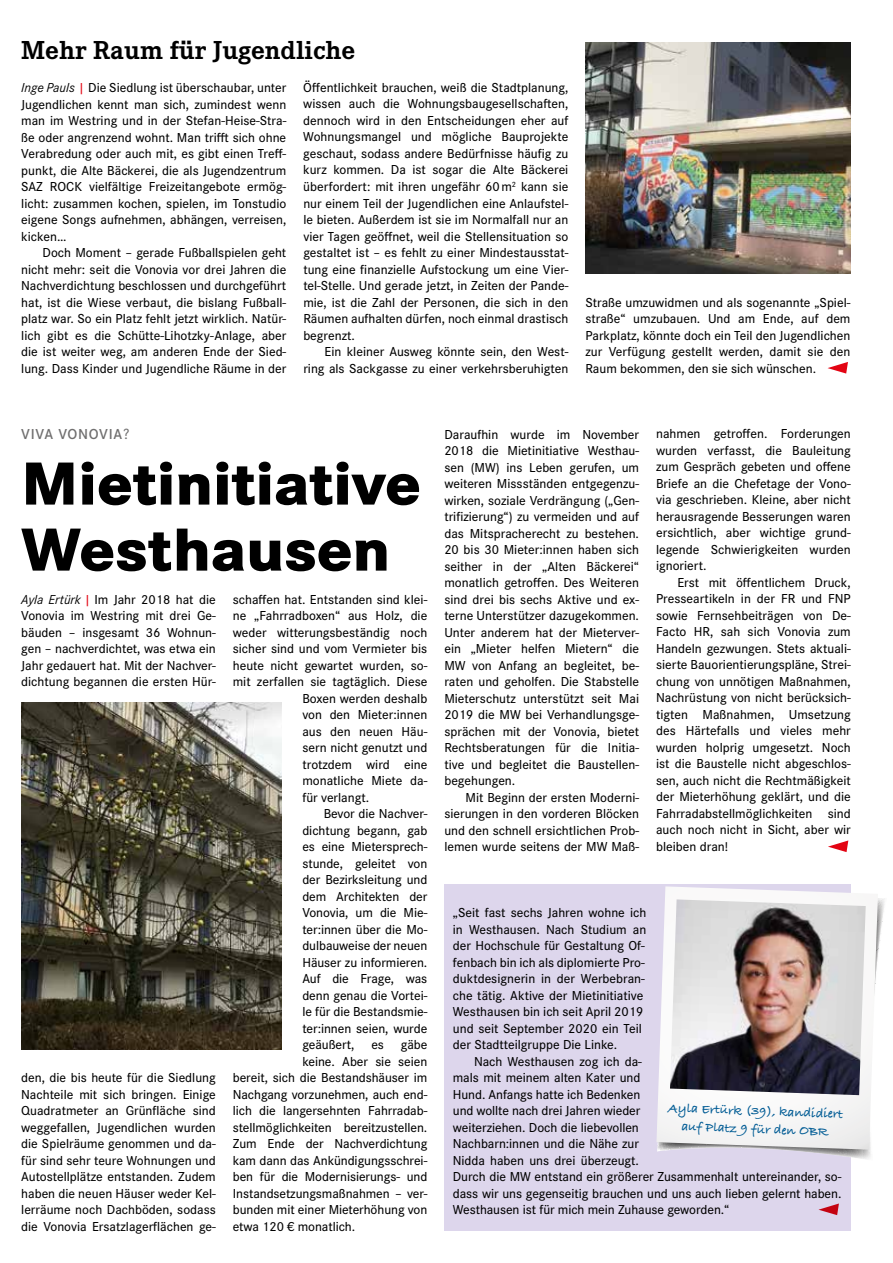
<style>
.page{position:relative;width:893px;height:1263px;background:#fff}
.page>*{position:absolute;margin:0;border:0;box-sizing:border-box;transform-origin:0 0}
.t1{font:800 63px/66px "Corporate S Pro";color:#000}
.t2{font:700 27px "Corporate E Pro";color:#000}
.t3{font:600 15px "Corporate S Pro";letter-spacing:.05em;color:#706f6f}
.t4{font:500 13.5px/16.5px "Corporate S Pro";letter-spacing:-.005em;color:#000;text-align:justify}
.t5{font:700 13.5px/18px "Bradley Hand ITCTT";color:#005b94;text-align:center}
.s1{font-weight:400;font-style:italic}
.s2{color:#e30613}
.s3{font-weight:400;font-size:15.75px}
</style>
<div class="page">
<div style="left:444px;top:884px;width:406px;height:347px;background:#ddd6ec"></div>
<svg style="left:818px;top:1203px;width:21px;height:12px"></svg>
<svg style="left:657px;top:898px;width:228px;height:263px"></svg>
<svg style="left:656px;top:886px;width:222px;height:263px"></svg>
<img style="left:670px;top:899px;width:196px;height:196px">
<img style="left:585px;top:43px;width:265px;height:231px">
<svg style="left:827px;top:362px;width:21px;height:12px"></svg>
<img style="left:21px;top:703px;width:260px;height:346px">
<svg style="left:828px;top:840px;width:20px;height:12px"></svg>
<h2 class="t2" style="left:21px;top:31px;width:336px">Mehr Raum für Jugendliche</h2>
<p class="t4" style="left:21px;top:78px;width:267px"><span class="s1">Inge Pauls</span> <span class="s2">|</span> Die Siedlung ist überschaubar, unter Jugendlichen kennt man sich, zumindest wenn man im Westring und in der Stefan-Heise-Stra&shy;ße oder angrenzend wohnt. Man trifft sich ohne Verabredung oder auch mit, es gibt einen Treff&shy;punkt, die Alte Bäckerei, die als Jugendzentrum SAZ ROCK vielfältige Freizeitangebote ermög&shy;licht: zusammen kochen, spielen, im Tonstudio eigene Songs aufnehmen, abhängen, verreisen, kicken…</p>
<p class="t4" style="left:21px;top:243px;width:267px;text-indent:21px">Doch Moment – gerade Fußballspielen geht nicht mehr: seit die Vonovia vor drei Jahren die Nachverdichtung beschlossen und durchgeführt hat, ist die Wiese verbaut, die bislang Fußball&shy;platz war. So ein Platz fehlt jetzt wirklich. Natür&shy;lich gibt es die Schütte-Lihotzky-Anlage, aber die ist weiter weg, am anderen Ende der Sied&shy;lung. Dass Kinder und Jugendliche Räume in der</p>
<p class="t4" style="left:303px;top:78px;width:267px">Öffentlichkeit brauchen, weiß die Stadtplanung, wissen auch die Wohnungsbaugesellschaften, dennoch wird in den Entscheidungen eher auf Wohnungsmangel und mögliche Bauprojekte geschaut, sodass andere Bedürfnisse häufig zu kurz kommen. Da ist sogar die Alte Bäckerei überfordert: mit ihren ungefähr 60 m<sup>2</sup> kann sie nur einem Teil der Jugendlichen eine Anlaufstel&shy;le bieten. Außerdem ist sie im Normalfall nur an vier Tagen geöffnet, weil die Stellensituation so gestaltet ist – es fehlt zu einer Mindestausstat&shy;tung eine finanzielle Aufstockung um eine Vier&shy;tel-Stelle. Und gerade jetzt, in Zeiten der Pande&shy;mie, ist die Zahl der Personen, die sich in den Räumen aufhalten dürfen, noch einmal drastisch begrenzt.</p>
<p class="t4" style="left:303px;top:342px;width:267px;text-align:right">Ein kleiner Ausweg könnte sein, den West&shy;ring als Sackgasse zu einer verkehrsberuhigten</p>
<p class="t4" style="left:585px;top:293px;width:267px">Straße umzuwidmen und als sogenannte „Spiel&shy;straße“ umzubauen. Und am Ende, auf dem Parkplatz, könnte doch ein Teil den Jugendlichen zur Verfügung gestellt werden, damit sie den Raum bekommen, den sie sich wünschen.</p>
<p class="t3" style="left:21px;top:422px;width:110px">VIVA VONOVIA<span class="s3">?</span></p>
<h1 class="t1" style="left:21px;top:445px;width:401px">Mietinitiative<br>Westhausen</h1>
<p class="t4" style="left:21px;top:590px;width:196px"><span class="s1">Ayla Ertürk</span> <span class="s2">|</span> Im Jahr 2018 hat die Vonovia im Westring mit drei Ge&shy;bäuden – insgesamt 36 Wohnun&shy;gen – nachverdichtet, was etwa ein Jahr gedauert hat. Mit der Nachver&shy;dichtung begannen die ersten Hür-</p>
<p class="t4" style="left:233px;top:590px;width:196px">schaffen hat. Entstanden sind klei-</p>
<p class="t4" style="left:233px;top:606px;width:196px">ne „Fahrradboxen“ aus Holz, die</p>
<p class="t4" style="left:233px;top:623px;width:196px">weder witterungsbeständig noch</p>
<p class="t4" style="left:233px;top:639px;width:196px">sicher sind und vom Vermieter bis</p>
<p class="t4" style="left:233px;top:656px;width:196px">heute nicht gewartet wurden, so-</p>
<p class="t4" style="left:233px;top:672px;width:196px">mit zerfallen sie tagtäglich. Diese</p>
<p class="t4" style="left:302px;top:689px;width:126px">Boxen werden deshalb</p>
<p class="t4" style="left:302px;top:705px;width:126px">von den Mieter:innen</p>
<p class="t4" style="left:302px;top:722px;width:126px">aus den neuen Häu-</p>
<p class="t4" style="left:302px;top:738px;width:126px">sern nicht genutzt und</p>
<p class="t4" style="left:302px;top:755px;width:126px">trotzdem wird eine</p>
<p class="t4" style="left:302px;top:771px;width:126px">monatliche Miete da-</p>
<p class="t4" style="left:302px;top:788px;width:68px">für verlangt.</p>
<p class="t4" style="left:324px;top:804px;width:105px">Bevor die Nachver-</p>
<p class="t4" style="left:302px;top:821px;width:126px">dichtung begann, gab</p>
<p class="t4" style="left:302px;top:837px;width:126px">es eine Mietersprech-</p>
<p class="t4" style="left:302px;top:854px;width:126px">stunde, geleitet von</p>
<p class="t4" style="left:302px;top:870px;width:126px">der Bezirksleitung und</p>
<p class="t4" style="left:302px;top:887px;width:126px">dem Architekten der</p>
<p class="t4" style="left:302px;top:903px;width:126px">Vonovia, um die Mie-</p>
<p class="t4" style="left:302px;top:920px;width:126px">ter:innen über die Mo-</p>
<p class="t4" style="left:302px;top:936px;width:126px">dulbauweise der neuen</p>
<p class="t4" style="left:302px;top:953px;width:126px">Häuser zu informieren.</p>
<p class="t4" style="left:302px;top:969px;width:126px">Auf die Frage, was</p>
<p class="t4" style="left:302px;top:986px;width:126px">denn genau die Vortei-</p>
<p class="t4" style="left:302px;top:1002px;width:126px">le für die Bestandsmie-</p>
<p class="t4" style="left:302px;top:1019px;width:126px">ter:innen seien, wurde</p>
<p class="t4" style="left:302px;top:1035px;width:54px">geäußert,</p>
<p class="t4" style="left:371px;top:1035px;width:14px">es</p>
<p class="t4" style="left:401px;top:1035px;width:28px">gäbe</p>
<p class="t4" style="left:302px;top:1052px;width:126px">keine. Aber sie seien</p>
<p class="t4" style="left:233px;top:1068px;width:196px">bereit, sich die Bestandshäuser im</p>
<p class="t4" style="left:233px;top:1085px;width:196px">Nachgang vorzunehmen, auch end-</p>
<p class="t4" style="left:233px;top:1101px;width:196px">lich die langersehnten Fahrradab-</p>
<p class="t4" style="left:233px;top:1118px;width:196px">stellmöglichkeiten bereitzustellen.</p>
<p class="t4" style="left:233px;top:1134px;width:196px">Zum Ende der Nachverdichtung</p>
<p class="t4" style="left:233px;top:1151px;width:196px">kam dann das Ankündigungsschrei-</p>
<p class="t4" style="left:233px;top:1167px;width:196px">ben für die Modernisierungs- und</p>
<p class="t4" style="left:233px;top:1183px;width:196px">Instandsetzungsmaßnahmen – ver-</p>
<p class="t4" style="left:233px;top:1200px;width:196px">bunden mit einer Mieterhöhung von</p>
<p class="t4" style="left:233px;top:1216px;width:124px">etwa 120 € monatlich.</p>
<p class="t4" style="left:21px;top:1068px;width:196px">den, die bis heute für die Siedlung Nachteile mit sich bringen. Einige Quadratmeter an Grünfläche sind weggefallen, Jugendlichen wurden die Spielräume genommen und da&shy;für sind sehr teure Wohnungen und Autostellplätze entstanden. Zudem haben die neuen Häuser weder Kel&shy;lerräume noch Dachböden, sodass die Vonovia Ersatzlagerflächen ge-</p>
<p class="t4" style="left:444px;top:425px;width:196px">Daraufhin wurde im November 2018 die Mietinitiative Westhau&shy;sen (MW) ins Leben gerufen, um weiteren Missständen entgegenzu&shy;wirken, soziale Verdrängung („Gen&shy;trifizierung“) zu vermeiden und auf das Mitspracherecht zu bestehen.<br>20 bis 30 Mieter:innen haben sich seither in der „Alten Bäckerei“ monatlich getroffen. Des Weiteren sind drei bis sechs Aktive und ex&shy;terne Unterstützer dazugekommen.<br>Unter anderem hat der Mieterver&shy;ein „Mieter helfen Mietern“ die MW von Anfang an begleitet, be&shy;raten und geholfen. Die Stabstelle Mieterschutz unterstützt seit Mai 2019 die MW bei Verhandlungsge&shy;sprächen mit der Vonovia, bietet Rechtsberatungen für die Initia&shy;tive und begleitet die Baustellen&shy;begehungen.</p>
<p class="t4" style="left:444px;top:788px;width:196px;text-indent:21px">Mit Beginn der ersten Moderni&shy;sierungen in den vorderen Blöcken und den schnell ersichtlichen Prob&shy;lemen wurde seitens der MW Maß-</p>
<p class="t4" style="left:656px;top:425px;width:196px">nahmen getroffen. Forderungen wurden verfasst, die Bauleitung zum Gespräch gebeten und offene Briefe an die Chefetage der Vono&shy;via geschrieben. Kleine, aber nicht herausragende Besserungen waren ersichtlich, aber wichtige grund&shy;legende Schwierigkeiten wurden ignoriert.</p>
<p class="t4" style="left:656px;top:573px;width:196px;text-indent:21px">Erst mit öffentlichem Druck, Presseartikeln in der FR und FNP sowie Fernsehbeiträgen von De-Facto HR, sah sich Vonovia zum Handeln gezwungen. Stets aktuali&shy;sierte Bauorientierungspläne, Strei&shy;chung von unnötigen Maßnahmen, Nachrüstung von nicht berücksich&shy;tigten Maßnahmen, Umsetzung des Härtefalls und vieles mehr wurden holprig umgesetzt. Noch ist die Baustelle nicht abgeschlos&shy;sen, auch nicht die Rechtmäßigkeit der Mieterhöhung geklärt, und die Fahrradabstellmöglichkeiten sind auch noch nicht in Sicht, aber wir bleiben dran!</p>
<p class="t4" style="left:453px;top:903px;width:195px;text-align:left">„Seit fast sechs Jahren wohne ich in Westhausen. Nach Studium an der Hochschule für Gestaltung Of&shy;fenbach bin ich als diplomierte Pro&shy;duktdesignerin in der Werbebran&shy;che tätig. Aktive der Mietinitiative Westhausen bin ich seit April 2019 und seit September 2020 ein Teil der Stadtteilgruppe Die Linke.</p>
<p class="t4" style="left:453px;top:1052px;width:390px;text-align:left;text-indent:21px">Nach Westhausen zog ich da-<br>mals mit meinem alten Kater und<br>Hund. Anfangs hatte ich Bedenken<br>und wollte nach drei Jahren wieder<br>weiterziehen. Doch die liebevollen<br>Nachbarn:innen und die Nähe zur<br>Nidda haben uns drei überzeugt.<br>Durch die MW entstand ein größerer Zusammenhalt untereinander, so&shy;dass wir uns gegenseitig brauchen und uns auch lieben gelernt haben.<br>Westhausen ist für mich mein Zuhause geworden.“</p>
<p class="t5" style="left:668px;top:1098px;width:177px;rotate:2deg">Ayla Ertürk (39), kandidiert auf Platz 9 für den OBR</p>
</div>
